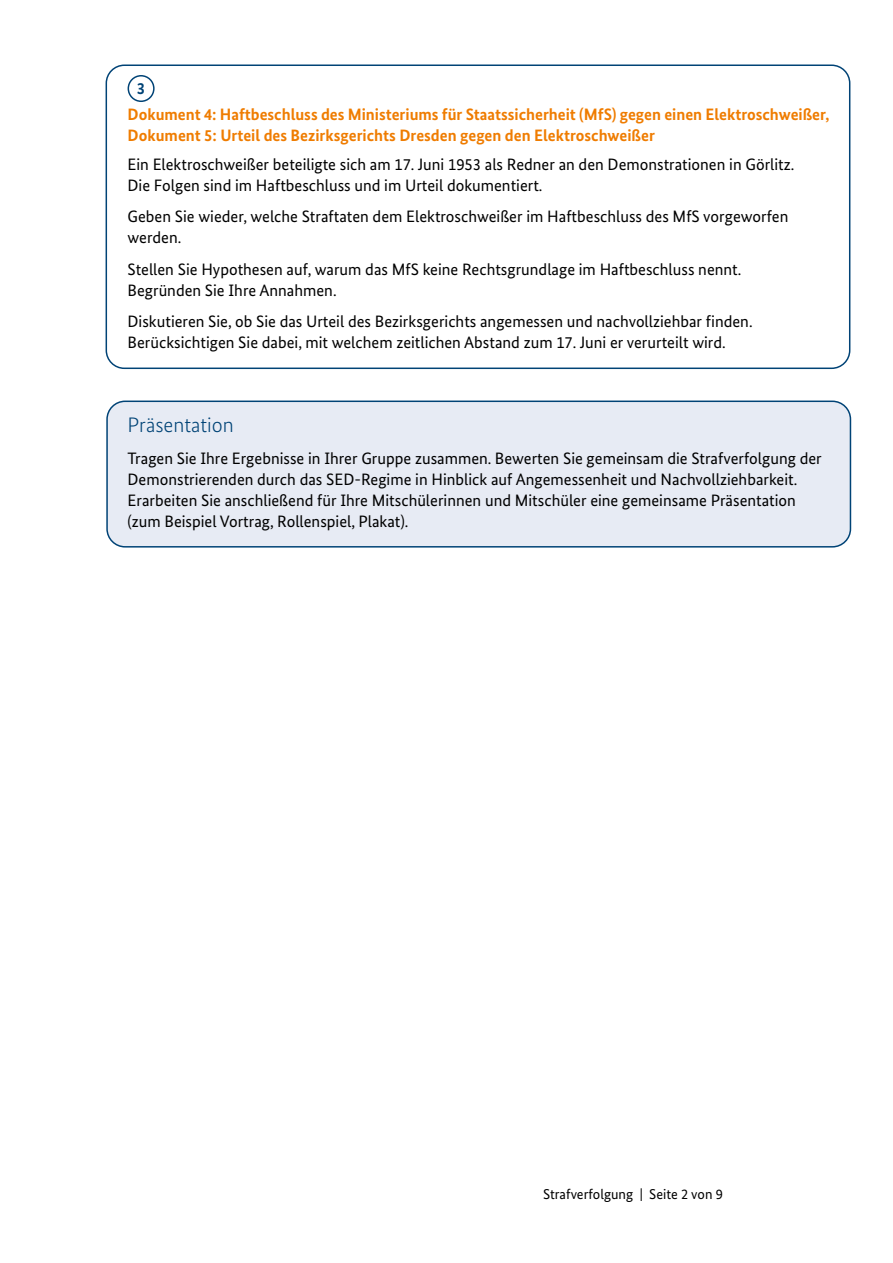
<style>
.page{position:relative;width:893px;height:1263px;background:#fff}
.page>*{position:absolute;margin:0;border:0;box-sizing:border-box;transform-origin:0 0}
.H4_Präsentation__3{font:300 21px "Bundes Sans";color:#004376}
.Text__0_5_Einzug{font:16.5px/21px "Bundes Sans";color:#000}
.H5_Dokument__0_5{font:700 16.5px/21px "Bundes Sans";color:#ef7c00}
.Text_Einzug{font:16.5px "Bundes Sans";color:#000}
.H4_Nummer__1_5{font:700 16.5px "Bundes Sans";color:#004376}
.t1{font:14.25px "Bundes Sans";color:#000}
</style>
<div class="page">
<div style="left:106px;top:64px;width:744px;height:305px;border:2px solid #004376;border-radius:18px"></div>
<div style="left:107px;top:401px;width:743px;height:146px;background:#e7ebf4;border-radius:18px"></div>
<div style="left:106px;top:400px;width:745px;height:147px;border:2px solid #004376;border-radius:18px"></div>
<div style="left:128px;top:75px;width:27px;height:27px;border:2px solid #004376;border-radius:50%"></div>
<h4 class="H4_Nummer__1_5" style="left:137px;top:78px;width:10px">3</h4>
<h5 class="H5_Dokument__0_5" style="left:128px;top:104px;width:703px">Dokument 4: Haftbeschluss des Ministeriums für Staatssicherheit (MfS) gegen einen Elektroschweißer,<br>Dokument 5: Urteil des Bezirksgerichts Dresden gegen den Elektroschweißer</h5>
<p class="Text__0_5_Einzug" style="left:128px;top:153px;width:668px">Ein Elektroschweißer beteiligte sich am 17. Juni 1953 als Redner an den Demonstrationen in Görlitz.<br>Die Folgen sind im Haftbeschluss und im Urteil dokumentiert.</p>
<p class="Text__0_5_Einzug" style="left:128px;top:206px;width:662px">Geben Sie wieder, welche Straftaten dem Elektroschweißer im Haftbeschluss des MfS vorgeworfen werden.</p>
<p class="Text__0_5_Einzug" style="left:128px;top:258px;width:615px">Stellen Sie Hypothesen auf, warum das MfS keine Rechtsgrundlage im Haftbeschluss nennt.<br>Begründen Sie Ihre Annahmen.</p>
<p class="Text__0_5_Einzug" style="left:128px;top:311px;width:626px">Diskutieren Sie, ob Sie das Urteil des Bezirksgerichts angemessen und nachvollziehbar finden.</p>
<p class="Text_Einzug" style="left:128px;top:333px;width:600px">Berücksichtigen Sie dabei, mit welchem zeitlichen Abstand zum 17. Juni er verurteilt wird.</p>
<h4 class="H4_Präsentation__3" style="left:128px;top:413px;width:108px">Präsentation</h4>
<p class="Text__0_5_Einzug" style="left:128px;top:447px;width:696px">Tragen Sie Ihre Ergebnisse in Ihrer Gruppe zusammen. Bewerten Sie gemeinsam die Strafverfolgung der Demonstrierenden durch das SED-Regime in Hinblick auf Angemessenheit und Nachvollziehbarkeit.<br>Erarbeiten Sie anschließend für Ihre Mitschülerinnen und Mitschüler eine gemeinsame Präsentation (zum Beispiel Vortrag, Rollenspiel, Plakat).</p>
<p class="t1" style="left:543px;top:1186px;width:181px">Strafverfolgung | Seite 2 von 9</p>
</div>
